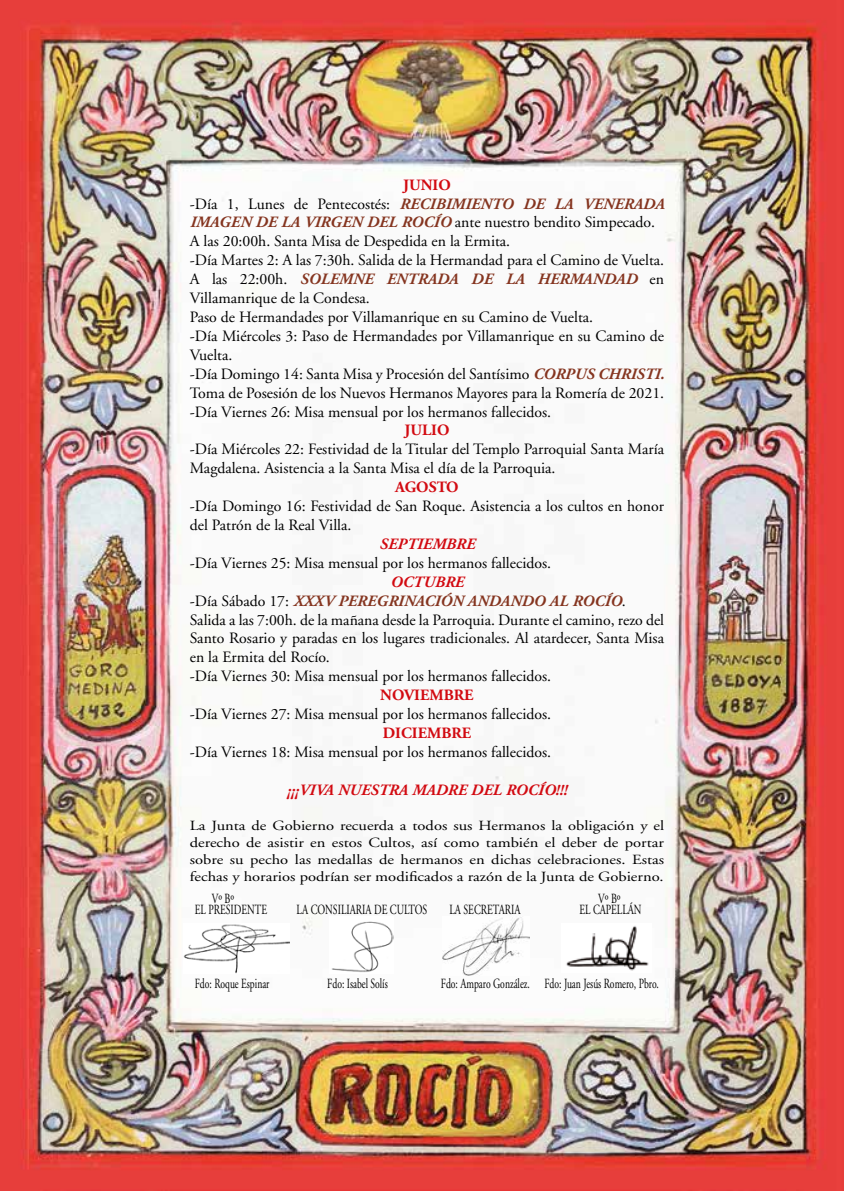
<style>
.page{position:relative;width:844px;height:1191px;background:#fff}
.page>*{position:absolute;margin:0;border:0;box-sizing:border-box;transform-origin:0 0}
.t1{font:15.75px/18.9px "Adobe Garamond";color:#000}
.t2{font:italic 700 15.75px "Adobe Garamond";color:#d20a11}
.t3{font:700 15.75px "Adobe Garamond";color:#d20a11}
.t4{font:14px/16.8px "Adobe Garamond";color:#000;text-align:justify;scale:1.18 1}
.t5{font:14px "Adobe Garamond";color:#000;scale:.69 1}
.t6{font:14px "Adobe Garamond";color:#000;scale:.7 1}
.s1{font-weight:700;color:#d20a11}
.s2{font-weight:700;font-style:italic;color:#853520}
.s3{font-weight:700;font-style:italic;color:#d20a11}
</style>
<div class="page">
<img style="left:0;top:0;width:843px;height:1191px">
<img style="left:184px;top:923px;width:106px;height:50px">
<img style="left:330px;top:916px;width:63px;height:57px">
<img style="left:442px;top:916px;width:87px;height:59px">
<img style="left:561px;top:923px;width:90px;height:49px">
<p class="t1" style="left:190px;top:176px;width:476px;text-indent:213px"><span class="s1">JUNIO<br></span>-Día 1, Lunes de Pentecostés: <span class="s2">RECIBIMIENTO DE LA VENERADA IMAGEN DE LA VIRGEN DEL ROCÍO</span> ante nuestro bendito Simpecado.<br>A las 20:00h. Santa Misa de Despedida en la Ermita.<br>-Día Martes 2: A las 7:30h. Salida de la Hermandad para el Camino de Vuelta.<br>A las 22:00h. <span class="s2">SOLEMNE ENTRADA DE LA HERMANDAD</span> en Villamanrique de la Condesa.<br>Paso de Hermandades por Villamanrique en su Camino de Vuelta.<br>-Día Miércoles 3: Paso de Hermandades por Villamanrique en su Camino de Vuelta.<br>-Día Domingo 14: Santa Misa y Procesión del Santísimo <span class="s2">CORPUS CHRISTI.<br></span>Toma de Posesión de los Nuevos Hermanos Mayores para la Romería de 2021. -Día Viernes 26: Misa mensual por los hermanos fallecidos.</p>
<p class="t3" style="left:404px;top:422px;width:47px">JULIO</p>
<p class="t1" style="left:190px;top:440px;width:475px">-Día Miércoles 22: Festividad de la Titular del Templo Parroquial Santa María<br>Magdalena. Asistencia a la Santa Misa el día de la Parroquia.</p>
<p class="t3" style="left:395px;top:478px;width:65px">AGOSTO</p>
<p class="t1" style="left:190px;top:497px;width:475px">-Día Domingo 16: Festividad de San Roque. Asistencia a los cultos en honor del Patrón de la Real Villa.</p>
<p class="t2" style="left:379px;top:535px;width:97px">SEPTIEMBRE</p>
<p class="t1" style="left:190px;top:554px;width:363px">-Día Viernes 25: Misa mensual por los hermanos fallecidos.</p>
<p class="t1" style="left:190px;top:572px;width:476px;text-indent:200px"><span class="s3">OCTUBRE<br></span>-Día Sábado 17: <span class="s2">XXXV PEREGRINACIÓN ANDANDO AL ROCÍO</span>.<br>Salida a las 7:00h. de la mañana desde la Parroquia. Durante el camino, rezo del Santo Rosario y paradas en los lugares tradicionales. Al atardecer, Santa Misa en la Ermita del Rocío.<br>-Día Viernes 30: Misa mensual por los hermanos fallecidos.</p>
<p class="t3" style="left:380px;top:686px;width:95px">NOVIEMBRE</p>
<p class="t1" style="left:190px;top:705px;width:363px">-Día Viernes 27: Misa mensual por los hermanos fallecidos.</p>
<p class="t3" style="left:382px;top:724px;width:90px">DICIEMBRE</p>
<p class="t1" style="left:190px;top:743px;width:363px">-Día Viernes 18: Misa mensual por los hermanos fallecidos.</p>
<p class="t2" style="left:287px;top:781px;width:281px">¡¡¡VIVA NUESTRA MADRE DEL ROCÍO!!!</p>
<p class="t4" style="left:190px;top:818px;width:403px">La Junta de Gobierno recuerda a todos sus Hermanos la obligación y el derecho de asistir en estos Cultos, así como también el deber de portar sobre su pecho las medallas de hermanos en dichas celebraciones. Estas fechas y horarios podrían ser modificados a razón de la Junta de Gobierno.</p>
<p class="t6" style="left:212px;top:891px;width:34px">Vº Bº</p>
<p class="t6" style="left:598px;top:891px;width:34px">Vº Bº</p>
<p class="t6" style="left:195px;top:902px;width:105px">EL PRESIDENTE</p>
<p class="t6" style="left:296px;top:902px;width:188px">LA CONSILIARIA DE CULTOS</p>
<p class="t6" style="left:449px;top:902px;width:103px">LA SECRETARIA</p>
<p class="t6" style="left:579px;top:902px;width:90px">EL CAPELLÁN</p>
<p class="t5" style="left:195px;top:975px;width:110px">Fdo: Roque Espinar</p>
<p class="t5" style="left:327px;top:975px;width:89px">Fdo: Isabel Solís</p>
<p class="t5" style="left:440px;top:975px;width:318px">Fdo: Amparo González. Fdo: Juan Jesús Romero, Pbro.</p>
</div>
